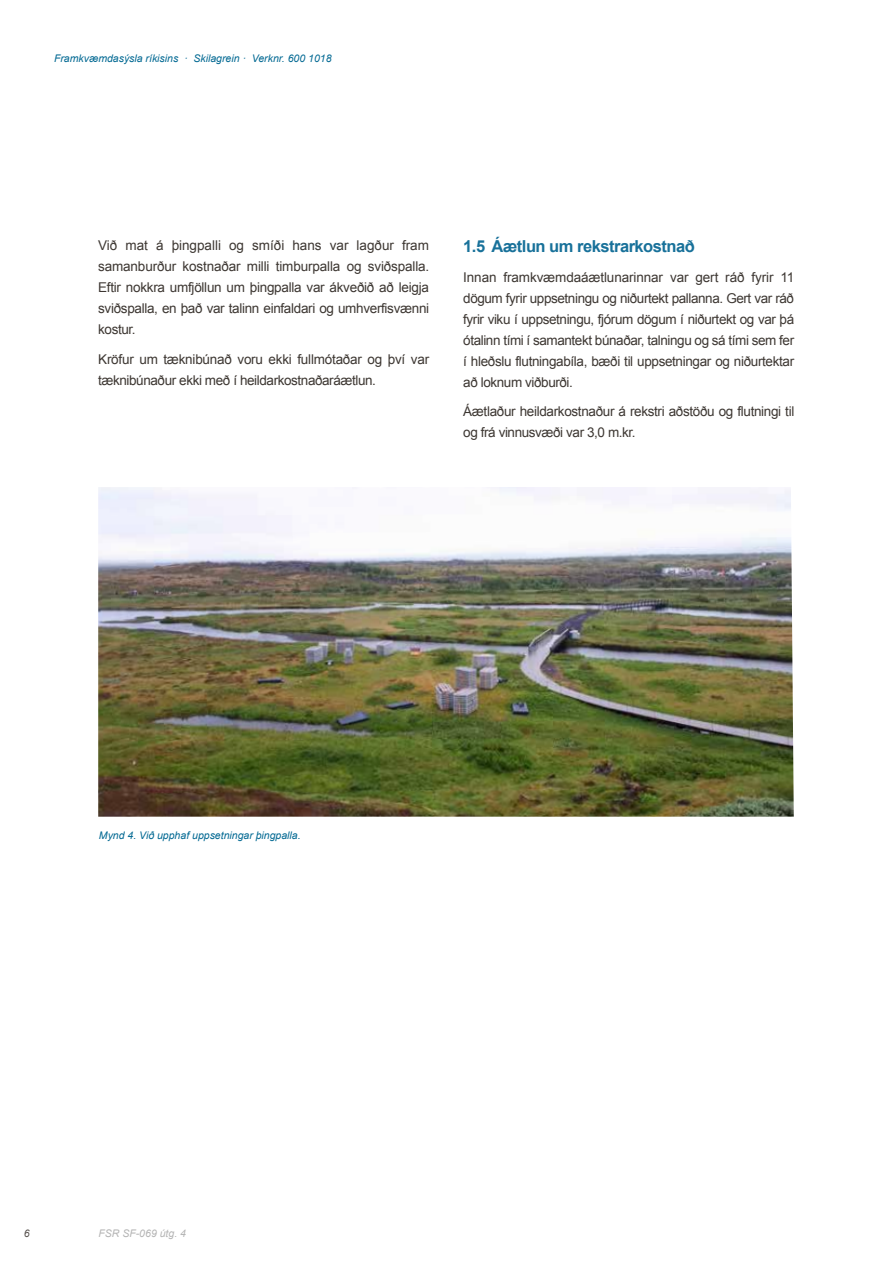
<style>
.page{position:relative;width:893px;height:1263px;background:#fff}
.page>*{position:absolute;margin:0;border:0;box-sizing:border-box;transform-origin:0 0}
.t1{font:700 16.5px "Arial";letter-spacing:-.03em;color:#18719a}
.t2{font:13.5px/21px "Arial";letter-spacing:-.025em;color:#3d3732;text-align:justify}
.t3{font:italic 10.5px "Arial";color:#006892}
.t4{font:italic 10.5px "Arial";color:#b4b4b4}
.t5{font:italic 10.5px "Arial";color:#57514d}
</style>
<div class="page">
<img style="left:98px;top:487px;width:696px;height:330px">
<p class="t3" style="left:54px;top:51px;width:279px">Framkvæmdasýsla ríkisins · Skilagrein · Verknr. 600 1018</p>
<p class="t2" style="left:98px;top:235px;width:333px">Við mat á þingpalli og smíði hans var lagður fram samanburður kostnaðar milli timburpalla og sviðspalla.<br>Eftir nokkra umfjöllun um þingpalla var ákveðið að leigja sviðspalla, en það var talinn einfaldari og umhverfisvænni kostur.</p>
<p class="t2" style="left:98px;top:348px;width:332px">Kröfur um tæknibúnað voru ekki fullmótaðar og því var tæknibúnaður ekki með í heildarkostnaðaráætlun.</p>
<p class="t1" style="left:463px;top:235px;width:233px">1.5 Áætlun um rekstrarkostnað</p>
<p class="t2" style="left:463px;top:267px;width:333px">Innan framkvæmdaáætlunarinnar var gert ráð fyrir 11 dögum fyrir uppsetningu og niðurtekt pallanna. Gert var ráð fyrir viku í uppsetningu, fjórum dögum í niðurtekt og var þá ótalinn tími í samantekt búnaðar, talningu og sá tími sem fer í hleðslu flutningabíla, bæði til uppsetningar og niðurtektar að loknum viðburði.</p>
<p class="t2" style="left:463px;top:401px;width:333px">Áætlaður heildarkostnaður á rekstri aðstöðu og flutningi til og frá vinnusvæði var 3,0 m.kr.</p>
<p class="t3" style="left:99px;top:829px;width:203px">Mynd 4. Við upphaf uppsetningar þingpalla.</p>
<p class="t5" style="left:24px;top:1227px;width:7px">6</p>
<p class="t4" style="left:98px;top:1227px;width:89px">FSR SF-069 útg. 4</p>
</div>
